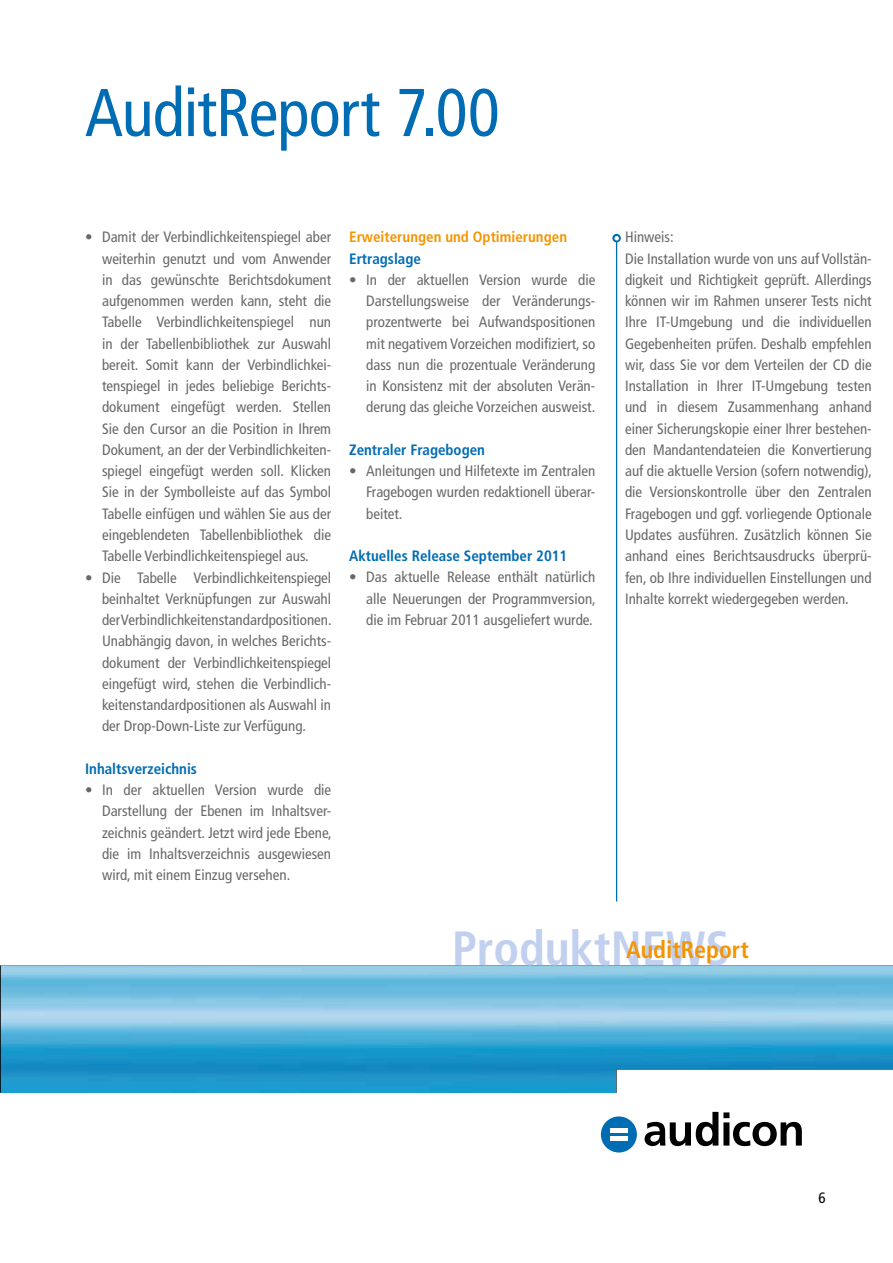
<style>
.page{position:relative;width:893px;height:1263px;background:#fff}
.page>*{position:absolute;margin:0;border:0;box-sizing:border-box;transform-origin:0 0}
.t1{font:condensed 67.5px "Frutiger LT Std";letter-spacing:-.015em;color:#006cb3}
.t2{font:700 condensed 48px "Frutiger LT Std";color:#c2d0f0}
.t3{font:700 condensed 24px "Frutiger LT Std";color:#f59401}
.t4{font:condensed 15px/21.3px "Frutiger LT Std";color:#686867;text-align:justify}
.t5{font:700 condensed 15px "Frutiger LT Std";color:#006cb3}
.t6{font:700 condensed 15px "Frutiger LT Std";color:#f59401}
.t7{font:condensed 15px "Frutiger LT Std";color:#000}
</style>
<div class="page">
<hr style="left:616px;top:234px;width:1px;height:667px;background:#006cb3">
<img style="left:1px;top:965px;width:892px;height:128px">
<svg style="left:612px;top:234px;width:9px;height:8px"></svg>
<svg style="left:614px;top:236px;width:5px;height:4px"></svg>
<svg style="left:645px;top:1112px;width:157px;height:34px"></svg>
<div style="left:601px;top:1116px;width:36px;height:36px;background:#006cb3;border-radius:50%"></div>
<div style="left:610px;top:1128px;width:18px;height:5px;background:#fff"></div>
<div style="left:610px;top:1136px;width:18px;height:5px;background:#fff"></div>
<h1 class="t1" style="left:85px;top:73px;width:416px">AuditReport 7.00</h1>
<p class="t4" style="left:102px;top:227px;width:231px;text-indent:-17px">• Damit der Verbindlichkeitenspiegel aber weiterhin genutzt und vom Anwender in das gewünschte Berichtsdokument aufgenommen werden kann, steht die Tabelle Verbindlichkeitenspiegel nun in der Tabellenbibliothek zur Auswahl bereit. Somit kann der Verbindlichkei&shy;tenspiegel in jedes beliebige Berichts&shy;dokument eingefügt werden. Stellen Sie den Cursor an die Position in Ihrem Dokument, an der der Verbindlichkeiten&shy;spiegel eingefügt werden soll. Klicken Sie in der Symbolleiste auf das Symbol Tabelle einfügen und wählen Sie aus der eingeblendeten Tabellenbibliothek die Tabelle Verbindlichkeitenspiegel aus.</p>
<p class="t4" style="left:102px;top:567px;width:231px;text-indent:-17px">• Die Tabelle Verbindlichkeitenspiegel beinhaltet Verknüpfungen zur Auswahl der Verbindlichkeitenstandardpositionen.<br>Unabhängig davon, in welches Berichts&shy;dokument der Verbindlichkeitenspiegel eingefügt wird, stehen die Verbindlich&shy;keitenstandardpositionen als Auswahl in der Drop-Down-Liste zur Verfügung.</p>
<p class="t5" style="left:85px;top:760px;width:113px">Inhaltsverzeichnis</p>
<p class="t4" style="left:102px;top:779px;width:231px;text-indent:-17px">• In der aktuellen Version wurde die Darstellung der Ebenen im Inhaltsver&shy;zeichnis geändert. Jetzt wird jede Ebene, die im Inhaltsverzeichnis ausgewiesen wird, mit einem Einzug versehen.</p>
<p class="t6" style="left:349px;top:228px;width:219px">Erweiterungen und Optimierungen</p>
<p class="t5" style="left:349px;top:249px;width:73px">Ertragslage</p>
<p class="t4" style="left:366px;top:269px;width:231px;text-indent:-17px">• In der aktuellen Version wurde die Darstellungsweise der Veränderungs&shy;prozentwerte bei Aufwandspositionen mit negativem Vorzeichen modifiziert, so dass nun die prozentuale Veränderung in Konsistenz mit der absoluten Verän&shy;derung das gleiche Vorzeichen ausweist.</p>
<p class="t5" style="left:349px;top:441px;width:137px">Zentraler Fragebogen</p>
<p class="t4" style="left:366px;top:460px;width:231px;text-indent:-17px">• Anleitungen und Hilfetexte im Zentralen Fragebogen wurden redaktionell überar&shy;beitet.</p>
<p class="t5" style="left:349px;top:547px;width:220px">Aktuelles Release September 2011</p>
<p class="t4" style="left:366px;top:567px;width:231px;text-indent:-17px">• Das aktuelle Release enthält natürlich alle Neuerungen der Programmversion, die im Februar 2011 ausgeliefert wurde.</p>
<p class="t4" style="left:625px;top:227px;width:249px;text-align:left">Hinweis:<br>Die Installation wurde von uns auf Vollstän&shy;digkeit und Richtigkeit geprüft. Allerdings können wir im Rahmen unserer Tests nicht Ihre IT-Umgebung und die individuellen Gegebenheiten prüfen. Deshalb empfehlen wir, dass Sie vor dem Verteilen der CD die Installation in Ihrer IT-Umgebung testen und in diesem Zusammenhang anhand einer Sicherungskopie einer Ihrer bestehen&shy;den Mandantendateien die Konvertierung auf die aktuelle Version (sofern notwendig), die Versionskontrolle über den Zentralen Fragebogen und ggf. vorliegende Optionale Updates ausführen. Zusätzlich können Sie anhand eines Berichtsausdrucks überprü&shy;fen, ob Ihre individuellen Einstellungen und Inhalte korrekt wiedergegeben werden.</p>
<h2 class="t2" style="left:452px;top:920px;width:279px">ProduktNEWS</h2>
<h3 class="t3" style="left:626px;top:935px;width:124px">AuditReport</h3>
<p class="t7" style="left:818px;top:1189px;width:9px">6</p>
</div>
